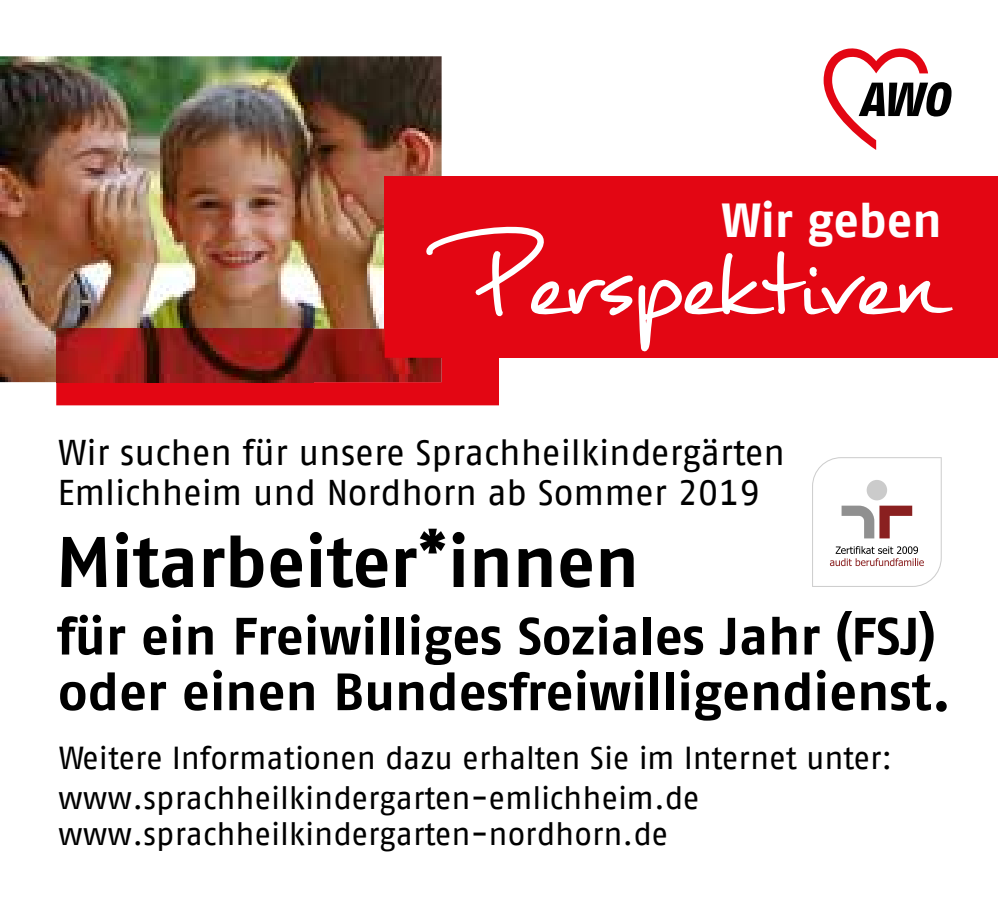
<style>
.page{position:relative;width:998px;height:908px;background:#fff}
.page>*{position:absolute;margin:0;border:0;box-sizing:border-box;transform-origin:0 0}
.t1{font:190.4px "Mathilde";color:#fff}
.t2{font:700 71.6px "AWO Fago Office";letter-spacing:-.005em;color:#000}
.t3{font:700 52.4px/55.6px "AWO Fago Office";color:#000}
.t4{font:700 47.6px "AWO Fago Office";letter-spacing:-.005em;color:#fff}
.t5{font:35.6px/39.6px "AWO Fago Office";color:#000}
.t6{font:31.6px/39.6px "AWO Fago Office";color:#000}
</style>
<div class="page">
<img style="left:0;top:56px;width:442px;height:326px">
<div style="left:385px;top:176px;width:613px;height:181px;background:#e30613"></div>
<img style="left:56px;top:225px;width:909px;height:181px">
<svg style="left:823px;top:48px;width:128px;height:102px"></svg>
<svg style="left:812px;top:457px;width:130px;height:129px"></svg>
<h3 class="t4" style="left:721px;top:193px;width:222px">Wir geben</h3>
<h1 class="t1" style="left:461px;top:136px;width:482px">Perspektiven</h1>
<p class="t5" style="left:57px;top:432px;width:729px">Wir suchen für unsere Sprachheilkindergärten<br>Emlichheim und Nordhorn ab Sommer 2019</p>
<h2 class="t2" style="left:56px;top:519px;width:584px">Mitarbeiter<sup>*</sup>innen</h2>
<h3 class="t3" style="left:57px;top:607px;width:896px">für ein Freiwilliges Soziales Jahr (FSJ) oder einen Bundesfreiwilligendienst.</h3>
<p class="t6" style="left:58px;top:737px;width:836px">Weitere Informationen dazu erhalten Sie im Internet unter: www.sprachheilkindergarten-emlichheim.de</p>
<p class="t6" style="left:58px;top:813px;width:611px">www.sprachheilkindergarten-nordhorn.de</p>
</div>
